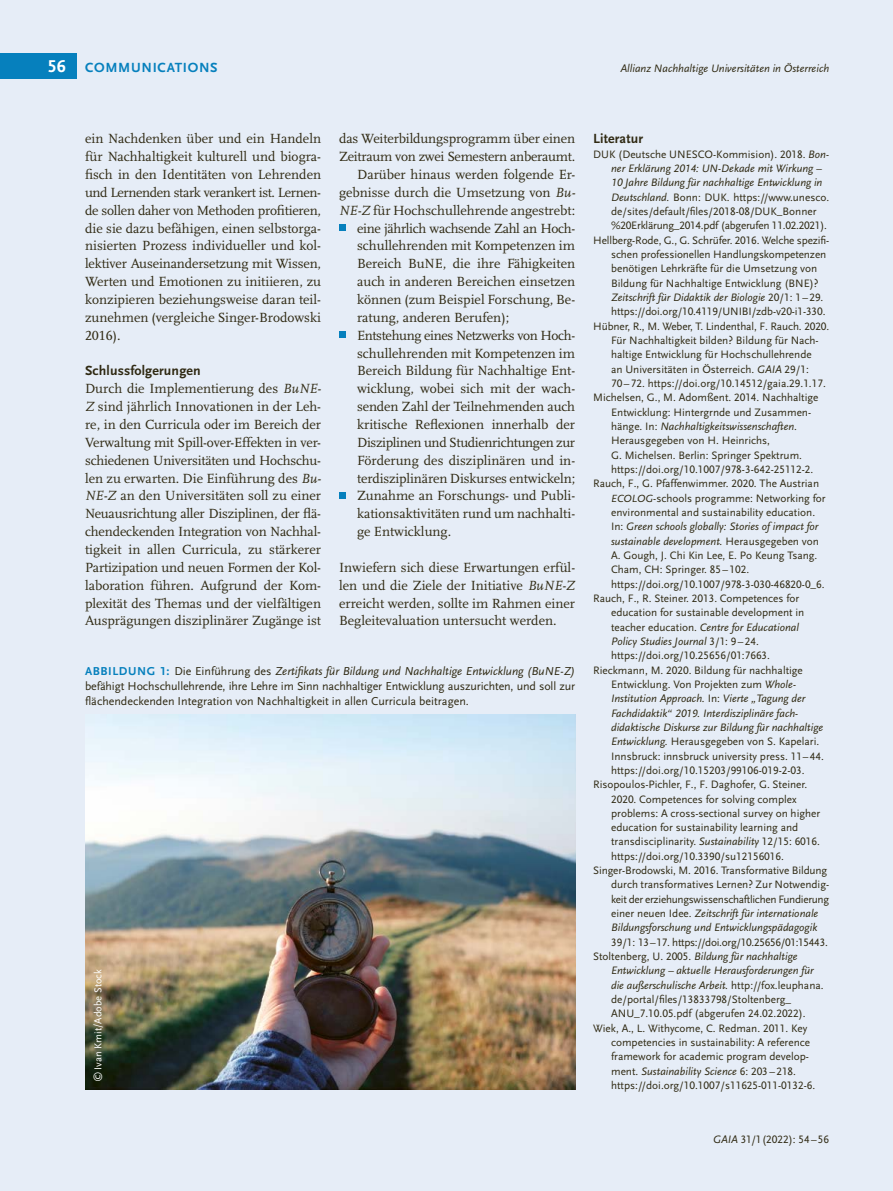
<style>
.page{position:relative;width:893px;height:1191px;background:#e6edf7}
.page>*{position:absolute;margin:0;border:0;box-sizing:border-box;transform-origin:0 0}
.t1{font:700 17.85px "Scala Sans LF";color:#fff}
.Fließtext_oE{font:13.8px/17.9px "Scala LF";color:#2f2912;text-align:justify}
.Fließtext_mE_Aufzähl{font:13.8px/17.9px "Scala LF";color:#2f2912;text-align:justify}
.Fließtext_mE{font:13.8px/17.9px "Scala LF";color:#2f2912;text-align:justify}
.Ü3_9_25_11_9{font:700 13.8px "Scala Sans LF";letter-spacing:.01em;color:#2f2912}
.InfoÜ{font:700 13.8px "Scala Sans LF";letter-spacing:.05em;color:#0680bd}
.Bildlegende{font:12px/15px "Scala Sans LF";color:#2f2912;text-align:justify}
.Literatur{font:11.25px/14.4px "Scala Sans LF";color:#2f2912}
.Literatur-2{font:italic 11.25px "Scala Sans LF";color:#2f2912}
.Literatur-3{font:11.25px "Scala Sans LF";letter-spacing:-.025em;color:#2f2912}
.Literatur-4{font:11.25px "Scala Sans LF";letter-spacing:-.02em;color:#2f2912}
.Copyright{font:10.5px "Scala Sans LF";color:#fff}
.s1{font-style:italic}
.s2{font-weight:700;color:#0680bd}
.s3{font-style:italic;font-size:10.8px}
</style>
<div class="page">
<div style="left:0;top:53px;width:77px;height:25px;background:#0680bd"></div>
<div style="left:339px;top:224px;width:6px;height:7px;background:#0680bd"></div>
<div style="left:339px;top:331px;width:6px;height:7px;background:#0680bd"></div>
<svg style="left:339px;top:492px;width:6px;height:6px"></svg>
<img style="left:85px;top:714px;width:490px;height:375px">
<p class="t1" style="left:48px;top:56px;width:20px">56</p>
<p class="Literatur-2" style="left:621px;top:62px;width:210px">Allianz Nachhaltige Universitäten in Österreich</p>
<h5 class="InfoÜ" style="left:85px;top:60px;width:134px">COMMUNICATIONS</h5>
<p class="Fließtext_oE" style="left:85px;top:130px;width:238px">ein Nachdenken über und ein Handeln für Nachhaltigkeit kulturell und biogra&shy;fisch in den Identitäten von Lehrenden und Lernenden stark verankert ist. Lernen&shy;de sollen daher von Methoden profitieren, die sie dazu befähigen, einen selbstorga&shy;nisierten Prozess individueller und kol&shy;lektiver Auseinandersetzung mit Wissen, Werten und Emotionen zu initiieren, zu konzipieren beziehungsweise daran teil&shy;zunehmen (vergleiche Singer-Brodowski 2016).</p>
<h3 class="Ü3_9_25_11_9" style="left:85px;top:363px;width:117px">Schlussfolgerungen</h3>
<p class="Fließtext_oE" style="left:85px;top:380px;width:238px">Durch die Implementierung des <span class="s1">BuNE-Z</span> sind jährlich Innovationen in der Leh&shy;re, in den Curricula oder im Bereich der Verwaltung mit Spill-over-Effekten in ver&shy;schiedenen Universitäten und Hochschu&shy;len zu erwarten. Die Einführung des <span class="s1">Bu-NE-Z</span> an den Universitäten soll zu einer Neuausrichtung aller Disziplinen, der flä&shy;chendeckenden Integration von Nachhal&shy;tigkeit in allen Curricula, zu stärkerer Partizipation und neuen Formen der Kol&shy;laboration führen. Aufgrund der Kom&shy;plexität des Themas und der vielfältigen Ausprägungen disziplinärer Zugänge ist</p>
<p class="Fließtext_oE" style="left:339px;top:130px;width:238px">das Weiterbildungsprogramm über einen<br>Zeitraum von zwei Semestern anberaumt.</p>
<p class="Fließtext_mE" style="left:339px;top:166px;width:238px;text-indent:18px">Darüber hinaus werden folgende Er&shy;gebnisse durch die Umsetzung von <span class="s1">Bu-NE-Z</span> für Hochschullehrende angestrebt:</p>
<p class="Fließtext_mE_Aufzähl" style="left:357px;top:219px;width:220px">eine jährlich wachsende Zahl an Hoch&shy;schullehrenden mit Kompetenzen im Bereich BuNE, die ihre Fähigkeiten auch in anderen Bereichen einsetzen können (zum Beispiel Forschung, Be&shy;ratung, anderen Berufen);</p>
<p class="Fließtext_mE_Aufzähl" style="left:357px;top:326px;width:220px">Entstehung eines Netzwerks von Hoch&shy;schullehrenden mit Kompetenzen im Bereich Bildung für Nachhaltige Ent&shy;wicklung, wobei sich mit der wach&shy;senden Zahl der Teilnehmenden auch kritische Reflexionen innerhalb der Disziplinen und Studienrichtungen zur Förderung des disziplinären und in&shy;terdisziplinären Diskurses entwickeln;</p>
<p class="Fließtext_mE_Aufzähl" style="left:357px;top:487px;width:220px">Zunahme an Forschungs- und Publi&shy;kationsaktivitäten rund um nachhalti&shy;ge Entwicklung.</p>
<p class="Fließtext_oE" style="left:339px;top:558px;width:238px">Inwiefern sich diese Erwartungen erfül&shy;len und die Ziele der Initiative <span class="s1">BuNE-Z </span>erreicht werden, sollte im Rahmen einer Begleitevaluation untersucht werden.</p>
<p class="Bildlegende" style="left:85px;top:663px;width:492px"><span class="s2">ABBILDUNG 1:</span> Die Einführung des <span class="s1">Zertifikats für Bildung und Nachhaltige Entwicklung (BuNE-Z) </span>befähigt Hochschullehrende, ihre Lehre im Sinn nachhaltiger Entwicklung auszurichten, und soll zur flächendeckenden Integration von Nachhaltigkeit in allen Curricula beitragen.</p>
<p class="Copyright" style="left:92px;top:1081px;width:114px;rotate:-90deg">©Ivan Kmit/Adobe Stock</p>
<h3 class="Ü3_9_25_11_9" style="left:593px;top:131px;width:51px">Literatur</h3>
<p class="Literatur" style="left:593px;top:147px;width:238px">DUK (Deutsche UNESCO-Kommision). 2018. <span class="s1">Bon-</span></p>
<p class="Literatur-2" style="left:611px;top:162px;width:212px">ner Erklärung 2014: UN-Dekade mit Wirkung –</p>
<p class="Literatur-2" style="left:611px;top:176px;width:213px">10 Jahre Bildung für nachhaltige Entwicklung in</p>
<p class="Literatur" style="left:611px;top:190px;width:220px"><span class="s1">Deutschland.</span> Bonn: DUK. https://www.unesco. de/sites/default/files/2018-08/DUK_Bonner</p>
<p class="Literatur-4" style="left:611px;top:219px;width:217px">%20Erklärung_2014.pdf (abgerufen 11.02.2021).</p>
<p class="Literatur" style="left:593px;top:233px;width:238px">Hellberg-Rode, G., G. Schrüfer. 2016. Welche spezifi-</p>
<p class="Literatur" style="left:611px;top:247px;width:217px">schen professionellen Handlungskompetenzen</p>
<p class="Literatur" style="left:611px;top:262px;width:214px">benötigen Lehrkräfte für die Umsetzung von<br>Bildung für Nachhaltige Entwicklung (BNE)?<br><span class="s1">Zeitschrift für Didaktik der Biologie</span> 20/1: 1 – 29.</p>
<p class="Literatur" style="left:611px;top:305px;width:216px">https://doi.org/10.4119/UNIBI/zdb-v20-i1-330.</p>
<p class="Literatur" style="left:593px;top:319px;width:238px">Hübner, R., M. Weber, T. Lindenthal, F. Rauch. 2020.</p>
<p class="Literatur" style="left:611px;top:333px;width:209px">Für Nachhaltigkeit bilden? Bildung für Nach-</p>
<p class="Literatur" style="left:611px;top:348px;width:216px">haltige Entwicklung für Hochschullehrende an Universitäten in Österreich. <span class="s1">GAIA</span> 29/1:<br>70 – 72. https://doi.org/10.14512/gaia.29.1.17.</p>
<p class="Literatur" style="left:611px;top:391px;width:209px;text-indent:-18px">Michelsen, G., M. Adomßent. 2014. Nachhaltige Entwicklung: Hintergrnde und Zusammen&shy;hänge. In: <span class="s1">Nachhaltigkeitswissenschaften</span>.<br>Herausgegeben von H. Heinrichs,<br>G. Michelsen. Berlin: Springer Spektrum. https://doi.org/10.1007/978-3-642-25112-2.</p>
<p class="Literatur" style="left:611px;top:476px;width:216px;text-indent:-18px">Rauch, F., G. Pfaffenwimmer. 2020. The Austrian <span class="s3">ECOLOG</span>-schools programme: Networking for environmental and sustainability education.<br>In: <span class="s1">Green schools globally: Stories of impact for sustainable development.</span> Herausgegeben von A. Gough, J. Chi Kin Lee, E. Po Keung Tsang.<br>Cham, CH: Springer. 85 –102. https://doi.org/10.1007/978-3-030-46820-0_6.</p>
<p class="Literatur" style="left:611px;top:591px;width:195px;text-indent:-18px">Rauch, F., R. Steiner. 2013. Competences for education for sustainable development in teacher education. <span class="s1">Centre for Educational Policy Studies Journal</span> 3/1: 9 – 24. https://doi.org/10.25656/01:7663.</p>
<p class="Literatur" style="left:611px;top:663px;width:214px;text-indent:-18px">Rieckmann, M. 2020. Bildung für nachhaltige Entwicklung. Von Projekten zum <span class="s1">Whole-Institution Approach.</span> In: <span class="s1">Vierte „Tagung der Fachdidaktik“ 2019. Interdisziplinäre fach&shy;didaktische Diskurse zur Bildung für nachhaltige Entwicklung.</span> Herausgegeben von S. Kapelari.<br>Innsbruck: innsbruck university press. 11–44. https://doi.org/10.15203/99106-019-2-03.</p>
<p class="Literatur" style="left:611px;top:777px;width:211px;text-indent:-18px">Risopoulos-Pichler, F., F. Daghofer, G. Steiner.<br>2020. Competences for solving complex problems: A cross-sectional survey on higher education for sustainability learning and transdisciplinarity. <span class="s1">Sustainability</span> 12/15: 6016. https://doi.org/10.3390/su12156016.</p>
<p class="Literatur" style="left:593px;top:863px;width:236px">Singer-Brodowski, M. 2016. Transformative Bildung</p>
<p class="Literatur" style="left:611px;top:878px;width:220px;text-align:justify">durch transformatives Lernen? Zur Notwendig&shy;keit der erziehungswissenschaftlichen Fundierung einer neuen Idee. <span class="s1">Zeitschrift für internationale</span></p>
<p class="Literatur-2" style="left:611px;top:921px;width:208px">Bildungsforschung und Entwicklungspädagogik</p>
<p class="Literatur-3" style="left:611px;top:936px;width:218px">39/1: 13–17. https://doi.org/10.25656/01:15443.</p>
<p class="Literatur" style="left:611px;top:949px;width:214px;text-indent:-18px">Stoltenberg, U. 2005. <span class="s1">Bildung für nachhaltige Entwicklung – aktuelle Herausforderungen für die außerschulische Arbeit.</span> http://fox.leuphana. de/portal/files/13833798/Stoltenberg_ ANU_7.10.05.pdf (abgerufen 24.02.2022).</p>
<p class="Literatur" style="left:611px;top:1021px;width:206px;text-indent:-18px">Wiek, A., L. Withycome, C. Redman. 2011. Key competencies in sustainability: A reference framework for academic program develop&shy;ment. <span class="s1">Sustainability Science</span> 6: 203– 218. https://doi.org/10.1007/s11625-011-0132-6.</p>
<p class="Literatur" style="left:713px;top:1132px;width:118px"><span class="s1">GAIA</span> 31/1 (2022): 54–56</p>
</div>
